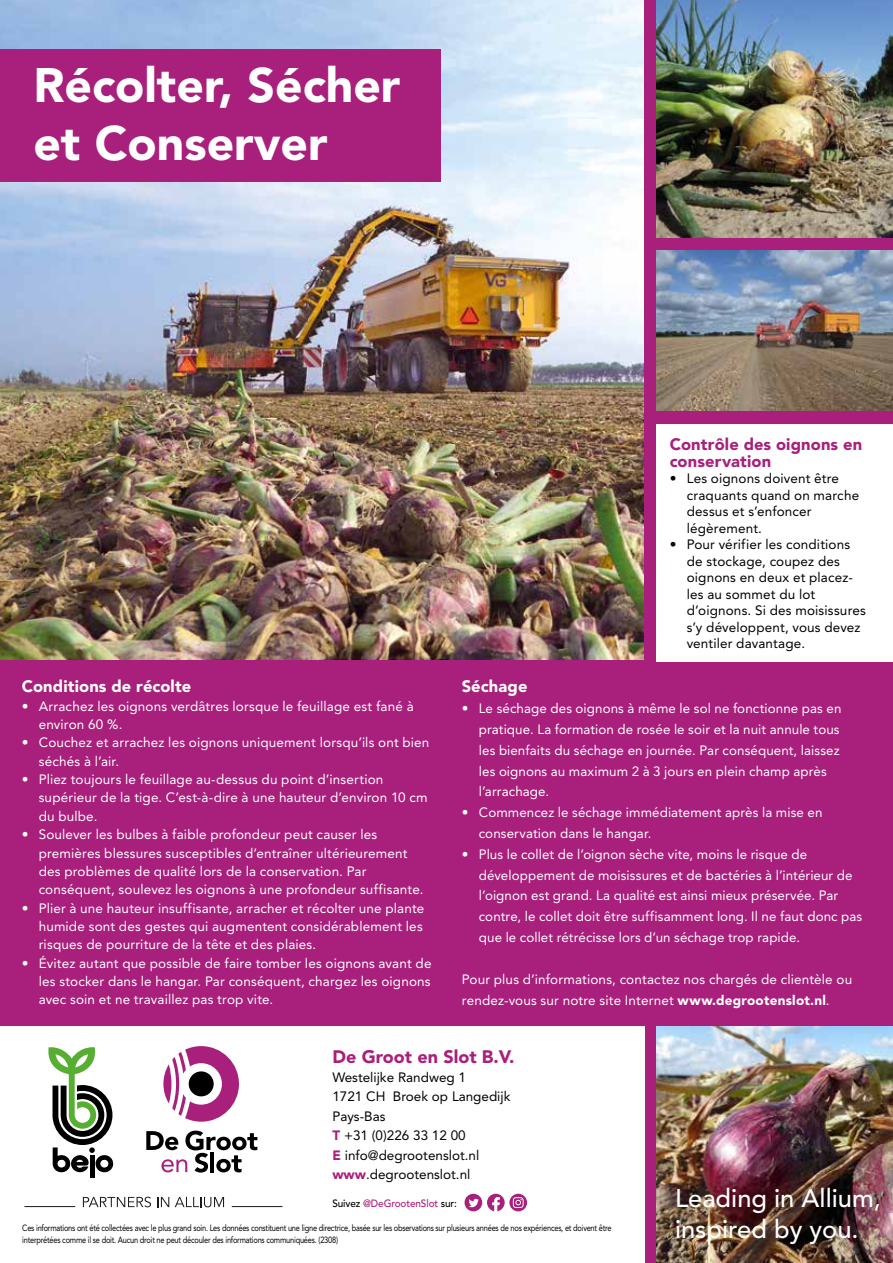
<style>
.page{position:relative;width:893px;height:1263px;background:#a81f7c}
.page>*{position:absolute;margin:0;border:0;box-sizing:border-box;transform-origin:0 0}
.t1{font:900 48px/57.6px "Avenir";color:#fff}
.t2{font:500 25.5px/30.6px "Avenir";color:#fff}
.t3{font:900 18px "Avenir";color:#a81f7c}
.t4{font:900 16.5px/16.5px "Avenir";letter-spacing:.005em;color:#a81f7c}
.t5{font:900 16.5px "Avenir";letter-spacing:.005em;color:#fff}
.t6{font:13.5px/18.3px "Avenir";letter-spacing:.01em;color:#fff}
.t7{font:13.5px/16.5px "Avenir";letter-spacing:.01em;color:#000}
.t8{font:500 10.5px "Avenir";letter-spacing:-.01em;color:#a81f7c;scale:.95 1}
.t9{font:9px/12px "Avenir";letter-spacing:-.03em;color:#000;scale:.83 1}
.s1{font-weight:900}
.s2{font-weight:900;color:#a81f7c}
.s3{color:#000}
</style>
<div class="page">
<img style="left:0;top:0;width:643px;height:659px">
<div style="left:657px;top:424px;width:236px;height:237px;background:#fff"></div>
<div style="left:0;top:50px;width:440px;height:132px;background:#a81f7c"></div>
<div style="left:0;top:1027px;width:644px;height:236px;background:#fff"></div>
<div style="left:465px;top:1194px;width:17px;height:17px;background:#a7217c;border-radius:50%"></div>
<svg style="left:468px;top:1199px;width:11px;height:8px"></svg>
<svg style="left:487px;top:1194px;width:18px;height:17px"></svg>
<div style="left:509px;top:1194px;width:18px;height:17px;background:#a81f7c;border-radius:50%"></div>
<svg style="left:513px;top:1197px;width:11px;height:11px"></svg>
<svg style="left:83px;top:1197px;width:68px;height:10px"></svg>
<svg style="left:157px;top:1197px;width:12px;height:10px"></svg>
<svg style="left:175px;top:1197px;width:49px;height:10px"></svg>
<hr style="left:24px;top:1206px;width:51px;height:1px;background:#1b181c">
<hr style="left:232px;top:1206px;width:50px;height:1px;background:#1b181c">
<svg style="left:163px;top:1046px;width:76px;height:76px"></svg>
<svg style="left:146px;top:1130px;width:111px;height:42px"></svg>
<div style="left:189px;top:1071px;width:25px;height:25px;background:#000;border-radius:50%"></div>
<hr style="left:90px;top:1155px;width:4px;height:22px;background:#000">
<svg style="left:48px;top:1047px;width:65px;height:126px"></svg>
<img style="left:657px;top:0;width:236px;height:237px">
<img style="left:657px;top:251px;width:236px;height:159px">
<img style="left:657px;top:1027px;width:236px;height:236px">
<h1 class="t1" style="left:33px;top:57px;width:369px">Récolter, Sécher et Conserver</h1>
<p class="t5" style="left:22px;top:676px;width:171px">Conditions de récolte</p>
<p class="t6" style="left:39px;top:697px;width:376px;text-indent:-17px">• Arrachez les oignons verdâtres lorsque le feuillage est fané à environ 60 %.</p>
<p class="t6" style="left:39px;top:734px;width:392px;text-indent:-17px">• Couchez et arrachez les oignons uniquement lorsqu’ils ont bien séchés à l’air.</p>
<p class="t6" style="left:39px;top:770px;width:390px;text-indent:-17px">• Pliez toujours le feuillage au-dessus du point d’insertion supérieur de la tige. C’est-à-dire à une hauteur d’environ 10 cm du bulbe.</p>
<p class="t6" style="left:39px;top:825px;width:386px;text-indent:-17px">• Soulever les bulbes à faible profondeur peut causer les premières blessures susceptibles d’entraîner ultérieurement des problèmes de qualité lors de la conservation. Par conséquent, soulevez les oignons à une profondeur suffisante.</p>
<p class="t6" style="left:39px;top:899px;width:387px;text-indent:-17px">• Plier à une hauteur insuffisante, arracher et récolter une plante humide sont des gestes qui augmentent considérablement les risques de pourriture de la tête et des plaies.</p>
<p class="t6" style="left:39px;top:954px;width:394px;text-align:justify;text-indent:-17px">• Évitez autant que possible de faire tomber les oignons avant de les stocker dans le hangar. Par conséquent, chargez les oignons avec soin et ne travaillez pas trop vite.</p>
<p class="t4" style="left:670px;top:436px;width:194px">Contrôle des oignons en conservation</p>
<p class="t7" style="left:687px;top:471px;width:174px;text-indent:-17px">• Les oignons doivent être craquants quand on marche dessus et s’enfoncer légèrement.</p>
<p class="t7" style="left:687px;top:537px;width:181px;text-indent:-17px">• Pour vérifier les conditions de stockage, coupez des oignons en deux et placez&shy;les au sommet du lot d’oignons. Si des moisissures s’y développent, vous devez ventiler davantage.</p>
<p class="t5" style="left:462px;top:676px;width:67px">Séchage</p>
<p class="t6" style="left:479px;top:698px;width:364px;line-height:20.9px;text-indent:-17px">• Le séchage des oignons à même le sol ne fonctionne pas en pratique. La formation de rosée le soir et la nuit annule tous les bienfaits du séchage en journée. Par conséquent, laissez les oignons au maximum 2 à 3 jours en plein champ après l’arrachage.</p>
<p class="t6" style="left:479px;top:802px;width:345px;line-height:20.9px;text-indent:-17px">• Commencez le séchage immédiatement après la mise en conservation dans le hangar.</p>
<p class="t6" style="left:479px;top:844px;width:385px;line-height:20.9px;text-indent:-17px">• Plus le collet de l’oignon sèche vite, moins le risque de développement de moisissures et de bactéries à l’intérieur de l’oignon est grand. La qualité est ainsi mieux préservée. Par contre, le collet doit être suffisamment long. Il ne faut donc pas que le collet rétrécisse lors d’un séchage trop rapide.</p>
<p class="t6" style="left:462px;top:969px;width:392px;line-height:20.9px">Pour plus d’informations, contactez nos chargés de clientèle ou rendez-vous sur notre site Internet <span class="s1">www.degrootenslot.nl</span>.</p>
<h3 class="t3" style="left:332px;top:1045px;width:184px">De Groot en Slot B.V.</h3>
<p class="t7" style="left:332px;top:1067px;width:180px;line-height:19.5px">Westelijke Randweg 1<br>1721 CH Broek op Langedijk<br>Pays-Bas<br><span class="s2">T</span> +31 (0)226 33 12 00<br><span class="s2">E</span> info@degrootenslot.nl <span class="s2">www</span>.degrootenslot.nl</p>
<p class="t8" style="left:332px;top:1197px;width:133px"><span class="s3">Suivez</span> @DeGrootenSlot <span class="s3">sur:</span></p>
<h2 class="t2" style="left:675px;top:1183px;width:207px">Leading in Allium, inspired by you.</h2>
<p class="t9" style="left:22px;top:1222px;width:711px">Ces informations ont été collectées avec le plus grand soin. Les données constituent une ligne directrice, basée sur les observations sur plusieurs années de nos expériences, et doivent être interprétées comme il se doit. Aucun droit ne peut découler des informations communiquées. (2308)</p>
</div>
